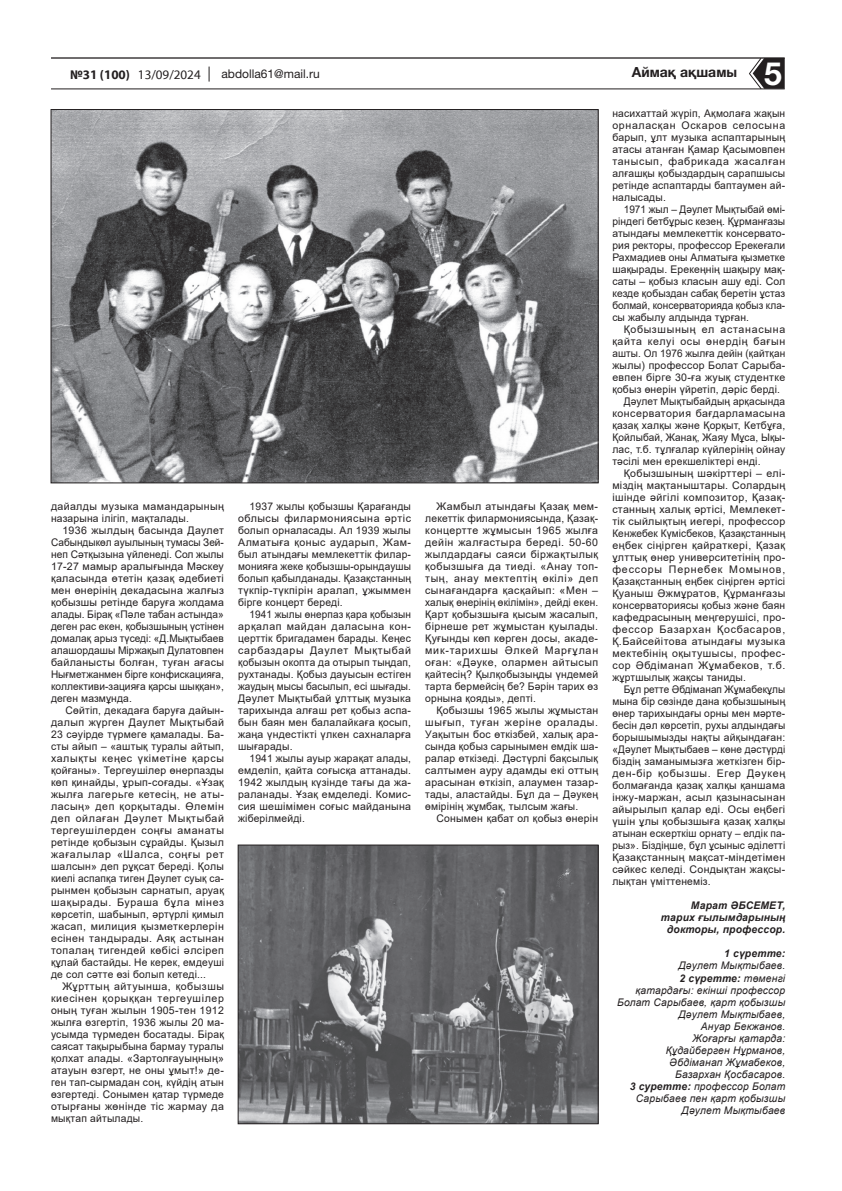
<style>
.page{position:relative;width:842px;height:1191px;background:#fff}
.page>*{position:absolute;margin:0;border:0;box-sizing:border-box;transform-origin:0 0}
.t1{font:700 32px "Helvetica Neue LTW1 G";color:#fff}
.t2{font:700 14px "Helvetica Neue LTW1 G";color:#231f20}
.t3{font:13.1px "SM Myriad Pro Regular";color:#231f20}
.t4{font:12px "Helvetica Neue LTW1 G";color:#231f20}
.t5{font:10.5px/12px "Arial";letter-spacing:.02em;color:#231f20;text-align:justify}
.t6{font:10.5px/12px "Arial";letter-spacing:.02em;color:#231f20;text-align:justify;scale:.96 1}
.t7{font:10.5px/12px "Arial";letter-spacing:.02em;color:#231f20;text-align:justify;scale:.95 1}
.t8{font:italic 10.5px/12px "Arial";letter-spacing:.02em;color:#231f20;text-align:right}
.t9{font:10.5px "Arial";letter-spacing:.045em;color:#231f20}
.t10{font:italic 700 10.5px/12px "Arial";letter-spacing:.02em;color:#231f20;text-align:right}
.t11{font:10.5px "Arial";letter-spacing:.04em;color:#231f20}
.t12{font:10.5px "Arial";letter-spacing:.07em;color:#231f20}
.t13{font:10.5px "Arial";letter-spacing:.055em;color:#231f20}
.t14{font:10.5px "Arial";letter-spacing:.06em;color:#231f20}
.t15{font:10.5px "Arial";letter-spacing:.065em;color:#231f20}
.t16{font:10.5px "Arial";letter-spacing:.08em;color:#231f20}
.s1{font-family:"SM Myriad Pro Bold"}
.s2{font-weight:700}
</style>
<div class="page">
<hr style="left:51px;top:89px;width:734px;height:1px;background:#231f20">
<hr style="left:51px;top:57px;width:734px;height:2px;background:#231f20">
<svg style="left:209px;top:67px;width:1px;height:15px"></svg>
<svg style="left:748px;top:57px;width:37px;height:33px"></svg>
<img style="left:53px;top:111px;width:543px;height:370px">
<img style="left:240px;top:847px;width:356px;height:274px">
<div style="left:238px;top:845px;width:360px;height:278px;border:1px solid #231f20"></div>
<p class="t3" style="left:70px;top:66px;width:132px"><span class="s1">№31 (100)</span> 13/09/2024</p>
<p class="t4" style="left:221px;top:66px;width:100px">abdolla61@mail.ru</p>
<h2 class="t2" style="left:632px;top:63px;width:107px">Aймақ ақшамы</h2>
<h1 class="t1" style="left:764px;top:53px;width:19px">5</h1>
<p class="t5" style="left:51px;top:500px;width:174px">дай-алды музыка мамандарының назарына ілігіп, мақталады.</p>
<p class="t5" style="left:51px;top:524px;width:174px;text-indent:11px">1936 жылдың басында Даулет Сабындыкөл ауылының тумасы Зей&shy;неп Сәтқызына үйленеді. Сол жылы 17-27 мамыр аралығында Мәскеу қаласында өтетін қазақ әдебиеті мен өнерінің декадасына жалғыз қобызшы ретінде баруға жолдама алады. Бірақ «Пәле табан астында» деген рас екен, қо-бызшының үстінен домалақ арыз түседі: «Д.Мықтыбаев алашордашы Міржақып Дулатовпен байланысты болған, туған ағасы Нығметжанмен бірге конфискацияға, коллективи-зацияға қарсы шыққан», деген маз-мұнда.</p>
<p class="t5" style="left:51px;top:704px;width:174px;text-indent:15px">Сөйтіп, декадаға баруға дайын&shy;далып жүрген Даулет Мықтыбай 23 сәуірде түрмеге қамалады. Ба&shy;сты айып – «аштық туралы айтып, халықты кеңес үкіметіне қарсы қойғаны». Тергеушілер өнерпазды көп қинайды, ұрып-соғады. «Ұзақ жылға лагерьге кетесің, не аты&shy;ла-сың» деп қорқытады. Өлемін деп ойлаған Дәулет Мықтыбай тергеушілерден соңғы аманаты ретінде қобызын сұрайды. Қызыл жағалылар «Шалса, соңғы рет шалсын» деп рұқсат береді. Қолы киелі аспапқа тиген Дәулет суық са&shy;рынмен қобызын сарнатып, аруақ шақырады. Бураша бұла мінез көрсетіп, шабынып, әртүрлі қимыл жасап, милиция қызметкерлерін есінен тандырады. Аяқ астынан топалаң тигендей көбісі әлсіреп құлай бастайды. Не керек, емдеуші де сол сәтте өзі болып кетеді...</p>
<p class="t5" style="left:51px;top:980px;width:174px;text-indent:11px">Жұрттың айтуынша, қобызшы киесінен қорыққан тергеушілер оның туған жылын 1905-тен 1912 жылға өзгертіп, 1936 жылы 20 ма&shy;усымда түрмеден босатады. Бірақ саясат тақырыбына бармау туралы қолхат алады. «Зартол-ғауыңның» атауын өзгерт, не оны ұмыт!» де&shy;ген тап-сырмадан соң, күй-дің атын өзгертеді. Сонымен қатар түрмеде отырғаны жөнінде тіс жармау да мықтап айтылады.</p>
<p class="t5" style="left:238px;top:500px;width:174px;text-indent:11px">1937 жылы қобызшы Қарағанды облысы филармониясына әртіс болып орналасады. Ал 1939 жылы Алматыға қоныс аударып, Жам&shy;был атындағы мемлекеттік филар&shy;монияға жеке қобызшы-орындаушы болып қабылданады. Қазақстанның түкпір-түкпірін аралап, ұжыммен бірге концерт береді.</p>
<p class="t7" style="left:238px;top:608px;width:184px;text-indent:11px">1941 жылы өнерпаз қара қобызын арқалап майдан даласына кон&shy;церттік бригадамен барады. Кеңес сарбаздары Даулет Мықтыбай қобызын окопта да отырып тыңдап, рухтанады. Қобыз дауысын естіген жаудың мысы басылып, есі шығады.<br>Дәулет Мықтыбай ұлттық музыка тарихында алғаш рет қобыз аспа&shy;бын баян мен балалайкаға қосып, жаңа үндестікті үлкен сахналарға шығарады.</p>
<p class="t5" style="left:238px;top:752px;width:174px;text-indent:11px">1941 жылы ауыр жарақат алады, емделіп, қайта соғысқа аттанады.<br>1942 жылдың күзінде тағы да жа&shy;раланады. Ұзақ емделеді. Комис&shy;сия шешімімен соғыс майданына жіберілмейді.</p>
<p class="t5" style="left:425px;top:500px;width:174px;text-indent:11px">Жамбыл атындағы Қазақ мем&shy;лекеттік филармониясында, Қазақ&shy;концертте жұмысын 1965 жылға дейін жалғастыра береді. 50-60 жылдардағы саяси біржақтылық қобызшыға да тиеді. «Анау топ&shy;тың, анау мектептің өкілі» деп сынағандарға қасқайып: «Мен – халық өнерінің өкілімін», дейді екен.<br>Қарт қобызшыға қысым жасалып, бірнеше рет жұмыстан қуылады.<br>Қуғынды көп көрген досы, акаде&shy;мик-тарихшы Әлкей Марғұлан оған: «Дәуке, олармен айтысып қайтесің? Қылқобызыңды үндемей тарта бермейсің бе? Бәрін тарих өз орнына қояды», депті.</p>
<p class="t5" style="left:425px;top:704px;width:174px;text-indent:11px">Қобызшы 1965 жылы жұмыстан шығып, туған жеріне оралады.<br>Уақы-тын бос өткізбей, халық ара&shy;сында қобыз сарынымен емдік ша&shy;ралар өткізеді. Дәстүрлі бақсылық салтымен ауру адамды екі оттың арасынан өткізіп, алаумен тазар&shy;тады, аластайды. Бұл да – Дәукең өмірінің жұмбақ, тылсым жағы.</p>
<p class="t5" style="left:437px;top:812px;width:163px">Сонымен қабат ол қобыз өнерін</p>
<p class="t5" style="left:612px;top:107px;width:174px">насихаттай жүріп, Ақмолаға жақын орналасқан Оскаров селосына барып, ұлт музыка аспаптарының атасы атанған Қамар Қасымовпен танысып, фабрикада жасалған алғашқы қобыздардың сарапшысы ретінде аспаптарды баптаумен ай&shy;налысады.</p>
<p class="t6" style="left:612px;top:203px;width:182px;text-indent:11px">1971 жыл – Дәулет Мықтыбай өмі&shy;ріндегі бетбұрыс кезең. Құрманғазы атындағы мемлекеттік консервато&shy;рия ректоры, профессор Ерекеғали Рахмадиев оны Алматыға қызметке шақырады. Ерекеңнің шақыру мақ&shy;саты – қобыз класын ашу еді. Сол кезде қобыздан сабақ беретін ұстаз болмай, консерваторияда қобыз кла&shy;сы жабылу алдында тұрған.</p>
<p class="t12" style="left:624px;top:322px;width:163px">Қобызшының ел астанасына</p>
<p class="t14" style="left:612px;top:334px;width:174px">қайта келуі осы өнердің бағын</p>
<p class="t7" style="left:612px;top:347px;width:184px">ашты. Ол 1976 жылға дейін (қайтқан</p>
<p class="t5" style="left:612px;top:359px;width:174px">жылы) профессор Болат Сарыба-</p>
<p class="t5" style="left:612px;top:371px;width:174px">евпен бірге 30-ға жуық студентке</p>
<p class="t5" style="left:612px;top:383px;width:169px">қобыз өнерін үйретіп, дәріс берді.</p>
<p class="t5" style="left:624px;top:395px;width:163px">Дәулет Мықтыбайдың арқасында</p>
<p class="t9" style="left:612px;top:406px;width:174px">консерватория бағдарламасына</p>
<p class="t5" style="left:612px;top:419px;width:174px">қазақ халқы және Қорқыт, Кетбұға,</p>
<p class="t6" style="left:612px;top:431px;width:181px">Қойлыбай, Жанақ, Жаяу Мұса, Ықы-</p>
<p class="t5" style="left:612px;top:443px;width:174px">лас, т.б. тұлғалар күйлерінің ойнау</p>
<p class="t5" style="left:612px;top:455px;width:150px">тәсілі мен ерекшеліктері енді.</p>
<p class="t5" style="left:624px;top:467px;width:162px">Қобызшының шәкірттері – елі-</p>
<p class="t5" style="left:612px;top:479px;width:174px">міздің мақтаныштары. Солардың</p>
<p class="t11" style="left:612px;top:490px;width:174px">ішінде әйгілі композитор, Қазақ-</p>
<p class="t5" style="left:612px;top:503px;width:174px">станның халық әртісі, Мемлекет-</p>
<p class="t5" style="left:612px;top:515px;width:174px">тік сыйлықтың иегері, профессор</p>
<p class="t7" style="left:612px;top:527px;width:184px">Кенжебек Күміс-беков, Қазақстанның</p>
<p class="t9" style="left:612px;top:538px;width:174px">еңбек сіңірген қайраткері, Қазақ</p>
<p class="t5" style="left:612px;top:551px;width:174px">ұлттық өнер уни-вер-ситетінің про-</p>
<p class="t16" style="left:612px;top:562px;width:174px">фессоры Пернебек Момынов,</p>
<p class="t5" style="left:612px;top:575px;width:174px">Қазақстанның еңбек сіңір-ген әртісі</p>
<p class="t5" style="left:612px;top:587px;width:174px">Қуаныш Әжмұратов, Құр-манғазы</p>
<p class="t5" style="left:612px;top:599px;width:174px">консерваториясы қобыз және баян</p>
<p class="t5" style="left:612px;top:611px;width:174px">кафедрасының меңгерушісі, про-</p>
<p class="t12" style="left:612px;top:622px;width:174px">фессор Базархан Қосбасаров,</p>
<p class="t11" style="left:612px;top:634px;width:174px">Қ.Байсейітова атындағы музыка</p>
<p class="t9" style="left:612px;top:646px;width:174px">мектебінің оқытушысы, профес-</p>
<p class="t13" style="left:612px;top:658px;width:174px">сор Әбдіманап Жұмабеков, т.б.</p>
<p class="t5" style="left:612px;top:671px;width:135px">жұртшылық жақсы таниды.</p>
<p class="t7" style="left:624px;top:683px;width:172px">Бұл ретте Әбдіманап Жұмабекұлы</p>
<p class="t6" style="left:612px;top:695px;width:182px">мына бір сөзінде дана қобызшының</p>
<p class="t6" style="left:612px;top:707px;width:181px">өнер тарихындағы орны мен мәрте-</p>
<p class="t6" style="left:612px;top:719px;width:182px">бесін дәл көрсетіп, рухы алдындағы</p>
<p class="t5" style="left:612px;top:731px;width:174px">борышымызды нақты айқындаған:</p>
<p class="t6" style="left:612px;top:743px;width:182px">«Дәулет Мықтыбаев – көне дәстүрді</p>
<p class="t5" style="left:612px;top:755px;width:174px">біздің заманымызға жеткізген бір-</p>
<p class="t15" style="left:612px;top:766px;width:174px">ден-бір қобызшы. Егер Дәукең</p>
<p class="t5" style="left:612px;top:779px;width:174px">болмағанда қазақ халқы қаншама</p>
<p class="t5" style="left:612px;top:791px;width:174px">інжу-маржан, асыл қазынасынан</p>
<p class="t5" style="left:612px;top:803px;width:174px">айырылып қалар еді. Осы еңбегі</p>
<p class="t5" style="left:612px;top:815px;width:174px">үшін ұлы қобызшыға қазақ халқы</p>
<p class="t6" style="left:612px;top:827px;width:182px">атынан ескерткіш орнату – елдік па-</p>
<p class="t6" style="left:612px;top:839px;width:182px">рыз». Біздіңше, бұл ұсыныс әділетті</p>
<p class="t5" style="left:612px;top:851px;width:174px">Қазақстанның мақсат-міндетімен</p>
<p class="t5" style="left:612px;top:863px;width:174px">сәйкес келеді. Сондықтан жақсы-</p>
<p class="t5" style="left:612px;top:875px;width:100px">лықтан үміттенеміз.</p>
<p class="t10" style="left:661px;top:900px;width:126px">Марат ӘБСЕМЕТ, тарих ғылымдарының докторы, профессор.</p>
<p class="t10" style="left:724px;top:948px;width:63px">1 сүретте:</p>
<p class="t8" style="left:617px;top:960px;width:170px">Дәулет Мықтыбаев.<br><span class="s2">2 сүретте:</span> төменгі<br>қатардағы: екінші профессор<br>Болат Сарыбаев, қарт қобызшы<br>Дәулет Мықтыбаев,<br>Ануар Бекжанов.<br>Жоғарғы қатарда:<br>Құдайберген Нұрманов,<br>Әбдіманап Жұмабеков,<br>Базархан Қосбасаров.<br><span class="s2">3 суретте:</span> профессор Болат<br>Сарыбаев пен қарт қобызшы<br>Дәулет Мықтыбаев</p>
</div>
